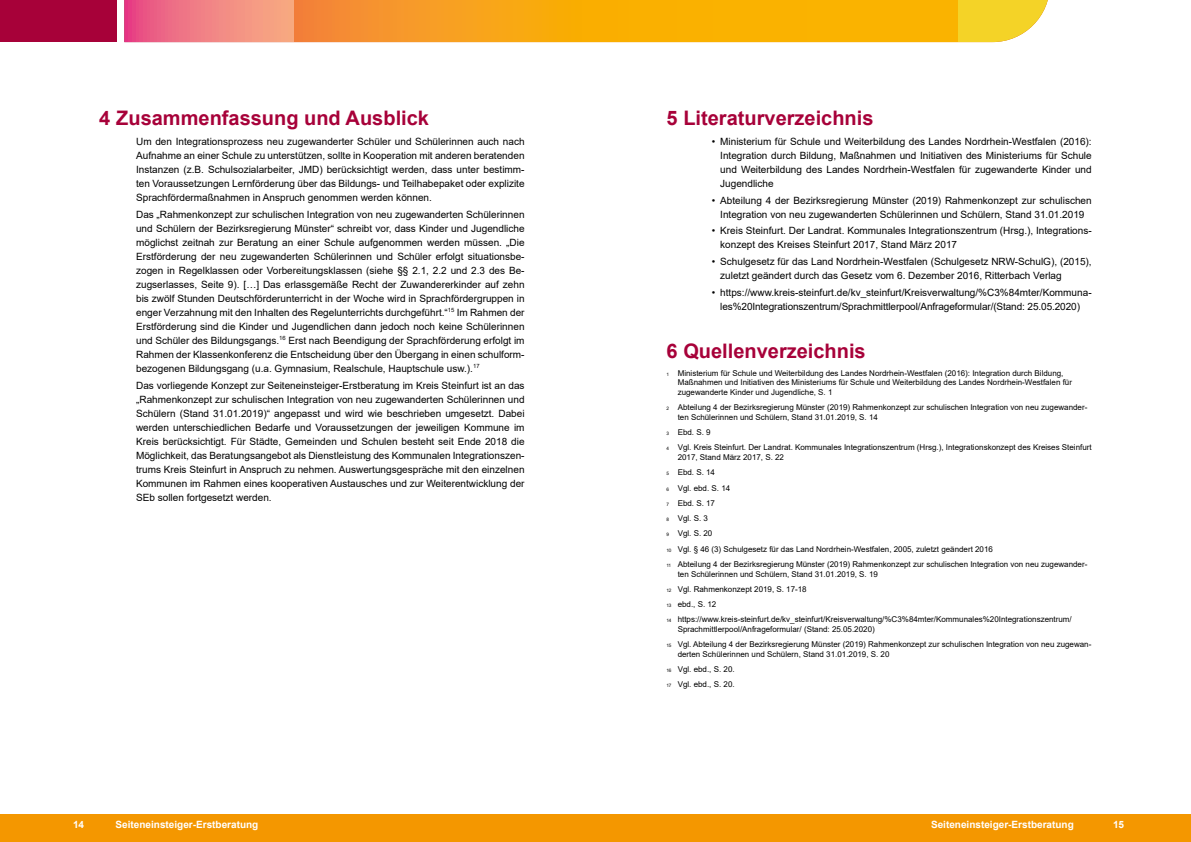
<style>
.page{position:relative;width:1191px;height:842px;background:#fff}
.page>*{position:absolute;margin:0;border:0;box-sizing:border-box;transform-origin:0 0}
.t1{font:700 20px "Arial";color:#a70139}
.t2{font:10px/14px "Arial";color:#000;text-align:justify}
.t3{font:700 10px "Arial";color:#fff}
.t4{font:8px/15.3px "Arial";color:#000}
.s1{font-size:4.7px}
</style>
<div class="page">
<div style="left:0;top:814px;width:1191px;height:28px;background:#f49700"></div>
<div style="left:0;top:0;width:117px;height:42px;background:#a70139"></div>
<svg style="left:124px;top:0;width:170px;height:42px;background:#f07e84"></svg>
<svg style="left:294px;top:0;width:664px;height:42px;background:#f8a70e"></svg>
<svg style="left:958px;top:0;width:90px;height:42px;fill:#f4d327"></svg>
<h1 class="t1" style="left:99px;top:104px;width:331px">4 Zusammenfassung und Ausblick</h1>
<p class="t2" style="left:136px;top:134px;width:390px">Um den Integrationsprozess neu zugewanderter Schüler und Schülerinnen auch nach Aufnahme an einer Schule zu unterstützen, sollte in Kooperation mit anderen beratenden Instanzen (z.B. Schulsozialarbeiter, JMD) berücksichtigt werden, dass unter bestimm&shy;ten Voraussetzungen Lernförderung über das Bildungs- und Teilhabepaket oder explizite Sprachfördermaßnahmen in Anspruch genommen werden können.</p>
<p class="t2" style="left:136px;top:207px;width:390px">Das „Rahmenkonzept zur schulischen Integration von neu zugewanderten Schülerinnen und Schülern der Bezirksregierung Münster“ schreibt vor, dass Kinder und Jugendliche möglichst zeitnah zur Beratung an einer Schule aufgenommen werden müssen. „Die Erstförderung der neu zugewanderten Schülerinnen und Schüler erfolgt situationsbe&shy;zogen in Regelklassen oder Vorbereitungsklassen (siehe §§ 2.1, 2.2 und 2.3 des Be&shy;zugserlasses, Seite 9). […] Das erlassgemäße Recht der Zuwandererkinder auf zehn bis zwölf Stunden Deutschförderunterricht in der Woche wird in Sprachfördergruppen in enger Verzahnung mit den Inhalten des Regelunterrichts durchgeführt.“<sup>15</sup> Im Rahmen der Erstförderung sind die Kinder und Jugendlichen dann jedoch noch keine Schülerinnen und Schüler des Bildungsgangs.<sup>16</sup> Erst nach Beendigung der Sprachförderung erfolgt im Rahmen der Klassenkonferenz die Entscheidung über den Übergang in einen schulform&shy;bezogenen Bildungsgang (u.a. Gymnasium, Realschule, Hauptschule usw.).<sup>17</sup></p>
<p class="t2" style="left:136px;top:378px;width:390px">Das vorliegende Konzept zur Seiteneinsteiger-Erstberatung im Kreis Steinfurt ist an das „Rahmenkonzept zur schulischen Integration von neu zugewanderten Schülerinnen und Schülern (Stand 31.01.2019)“ angepasst und wird wie beschrieben umgesetzt. Dabei werden unterschiedlichen Bedarfe und Voraussetzungen der jeweiligen Kommune im Kreis berücksichtigt. Für Städte, Gemeinden und Schulen besteht seit Ende 2018 die Möglichkeit, das Beratungsangebot als Dienstleistung des Kommunalen Integrationszen&shy;trums Kreis Steinfurt in Anspruch zu nehmen. Auswertungsgespräche mit den einzelnen Kommunen im Rahmen eines kooperativen Austausches und zur Weiterentwicklung der SEb sollen fortgesetzt werden.</p>
<h1 class="t1" style="left:666px;top:104px;width:209px">5 Literaturverzeichnis</h1>
<p class="t2" style="left:720px;top:134px;width:373px;text-indent:-9px">• Ministerium für Schule und Weiterbildung des Landes Nordrhein-Westfalen (2016):<br>Integration durch Bildung, Maßnahmen und Initiativen des Ministeriums für Schule und Weiterbildung des Landes Nordrhein-Westfalen für zugewanderte Kinder und Jugendliche</p>
<p class="t2" style="left:712px;top:193px;width:381px;text-align:center">• Abteilung 4 der Bezirksregierung Münster (2019) Rahmenkonzept zur schulischen<br>Integration von neu zugewanderten Schülerinnen und Schülern, Stand 31.01.2019</p>
<p class="t2" style="left:720px;top:224px;width:373px;text-indent:-8px">• Kreis Steinfurt. Der Landrat. Kommunales Integrationszentrum (Hrsg.), Integrations&shy;konzept des Kreises Steinfurt 2017, Stand März 2017</p>
<p class="t2" style="left:720px;top:255px;width:373px;text-indent:-8px">• Schulgesetz für das Land Nordrhein-Westfalen (Schulgesetz NRW-SchulG), (2015), zuletzt geändert durch das Gesetz vom 6. Dezember 2016, Ritterbach Verlag</p>
<p class="t2" style="left:712px;top:286px;width:381px;text-align:center">• https://www.kreis-steinfurt.de/kv_steinfurt/Kreisverwaltung/%C3%84mter/Kommuna&shy;les%20Integrationszentrum/Sprachmittlerpool/Anfrageformular/(Stand: 25.05.2020)</p>
<h1 class="t1" style="left:666px;top:336px;width:201px">6 Quellenverzeichnis</h1>
<p class="t4" style="left:677px;top:368px;width:396px;line-height:9.6px;text-indent:-11px"><span class="s1">1</span> Ministerium für Schule und Weiterbildung des Landes Nordrhein-Westfalen (2016): Integration durch Bildung,<br>Maßnahmen und Initiativen des Ministeriums für Schule und Weiterbildung des Landes Nordrhein-Westfalen für zugewanderte Kinder und Jugendliche, S. 1</p>
<p class="t4" style="left:677px;top:403px;width:411px;line-height:9.6px;text-indent:-11px"><span class="s1">2</span> Abteilung 4 der Bezirksregierung Münster (2019) Rahmenkonzept zur schulischen Integration von neu zugewander&shy;ten Schülerinnen und Schülern, Stand 31.01.2019, S. 14</p>
<p class="t4" style="left:666px;top:425px;width:427px"><span class="s1">3</span> Ebd. S. 9<br><span class="s1">4</span> Vgl. Kreis Steinfurt. Der Landrat. Kommunales Integrationszentrum (Hrsg.), Integrationskonzept des Kreises Steinfurt</p>
<p class="t4" style="left:666px;top:449px;width:422px;text-indent:11px">2017, Stand März 2017, S. 22<br><span class="s1">5</span> Ebd. S. 14<br><span class="s1">6</span> Vgl. ebd. S. 14<br><span class="s1">7</span> Ebd. S. 17<br><span class="s1">8</span> Vgl. S. 3<br><span class="s1">9</span> Vgl. S. 20<br><span class="s1">10</span> Vgl. § 46 (3) Schulgesetz für das Land Nordrhein-Westfalen, 2005, zuletzt geändert 2016<br><span class="s1">11</span> Abteilung 4 der Bezirksregierung Münster (2019) Rahmenkonzept zur schulischen Integration von neu zugewander-</p>
<p class="t4" style="left:666px;top:566px;width:407px;text-indent:11px">ten Schülerinnen und Schülern, Stand 31.01.2019, S. 19<br><span class="s1">12</span> Vgl. Rahmenkonzept 2019, S. 17-18<br><span class="s1">13</span> ebd., S. 12<br><span class="s1">14</span> https://www.kreis-steinfurt.de/kv_steinfurt/Kreisverwaltung/%C3%84mter/Kommunales%20Integrationszentrum/</p>
<p class="t4" style="left:666px;top:621px;width:426px;text-indent:11px">Sprachmittlerpool/Anfrageformular/ (Stand: 25.05.2020)<br><span class="s1">15</span> Vgl. Abteilung 4 der Bezirksregierung Münster (2019) Rahmenkonzept zur schulischen Integration von neu zugewan-</p>
<p class="t4" style="left:666px;top:646px;width:225px;text-indent:11px">derten Schülerinnen und Schülern, Stand 31.01.2019, S. 20<br><span class="s1">16</span> Vgl. ebd., S. 20.<br><span class="s1">17</span> Vgl. ebd., S. 20.</p>
<p class="t3" style="left:73px;top:817px;width:13px">14</p>
<p class="t3" style="left:116px;top:817px;width:144px">Seiteneinsteiger-Erstberatung</p>
<p class="t3" style="left:931px;top:817px;width:144px">Seiteneinsteiger-Erstberatung</p>
<p class="t3" style="left:1113px;top:817px;width:13px">15</p>
</div>
